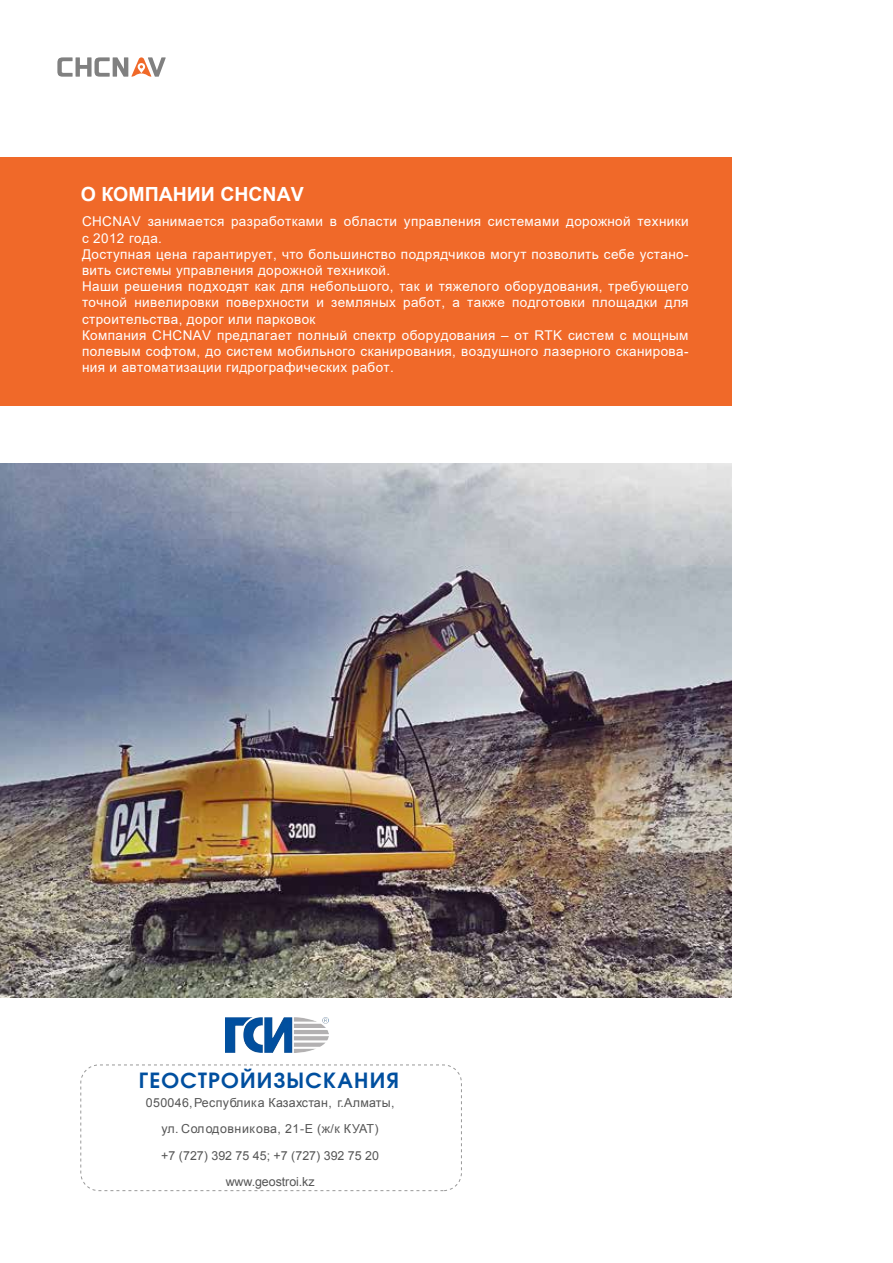
<style>
.page{position:relative;width:893px;height:1263px;background:#fff}
.page>*{position:absolute;margin:0;border:0;box-sizing:border-box;transform-origin:0 0}
.t1{font:600 21px "Avant Garde Gothic C";letter-spacing:.06em;color:#004f9f}
.t2{font:700 19.5px "Arial";color:#fff}
.t3{font:13.5px/16.2px "Arial";letter-spacing:.03em;color:#fff}
.t4{font:12.45px/26.4px "Arial";color:#555;text-align:center}
</style>
<div class="page">
<div style="left:0;top:157px;width:731px;height:249px;background:#f06929"></div>
<svg style="left:57px;top:57px;width:109px;height:20px"></svg>
<img style="left:0;top:463px;width:731px;height:534px">
<div style="left:80px;top:1064px;width:382px;height:127px;border:1px dashed #999;border-radius:18px"></div>
<img style="left:225px;top:1017px;width:103px;height:36px">
<h2 class="t2" style="left:81px;top:180px;width:224px">О КОМПАНИИ CHCNAV</h2>
<p class="t3" style="left:82px;top:214px;width:608px">CHCNAV занимается разработками в области управления системами дорожной техники с 2012 года.<br>Доступная цена гарантирует, что большинство подрядчиков могут позволить себе устано&shy;вить системы управления дорожной техникой.<br>Наши решения подходят как для небольшого, так и тяжелого оборудования, требующего точной нивелировки поверхности и земляных работ, а также подготовки площадки для строительства, дорог или парковок<br>Компания CHCNAV предлагает полный спектр оборудования – от RTK систем с мощным полевым софтом, до систем мобильного сканирования, воздушного лазерного сканирова&shy;ния и автоматизации гидрографических работ.</p>
<h1 class="t1" style="left:139px;top:1067px;width:262px">ГЕОСТРОЙИЗЫСКАНИЯ</h1>
<p class="t4" style="left:146px;top:1089px;width:250px">050046,Республика Казахстан, г.Алматы, ул. Солодовникова, 21-Е (ж/к КУАТ)<br>+7 (727) 392 75 45; +7 (727) 392 75 20 www.geostroi.kz</p>
</div>
